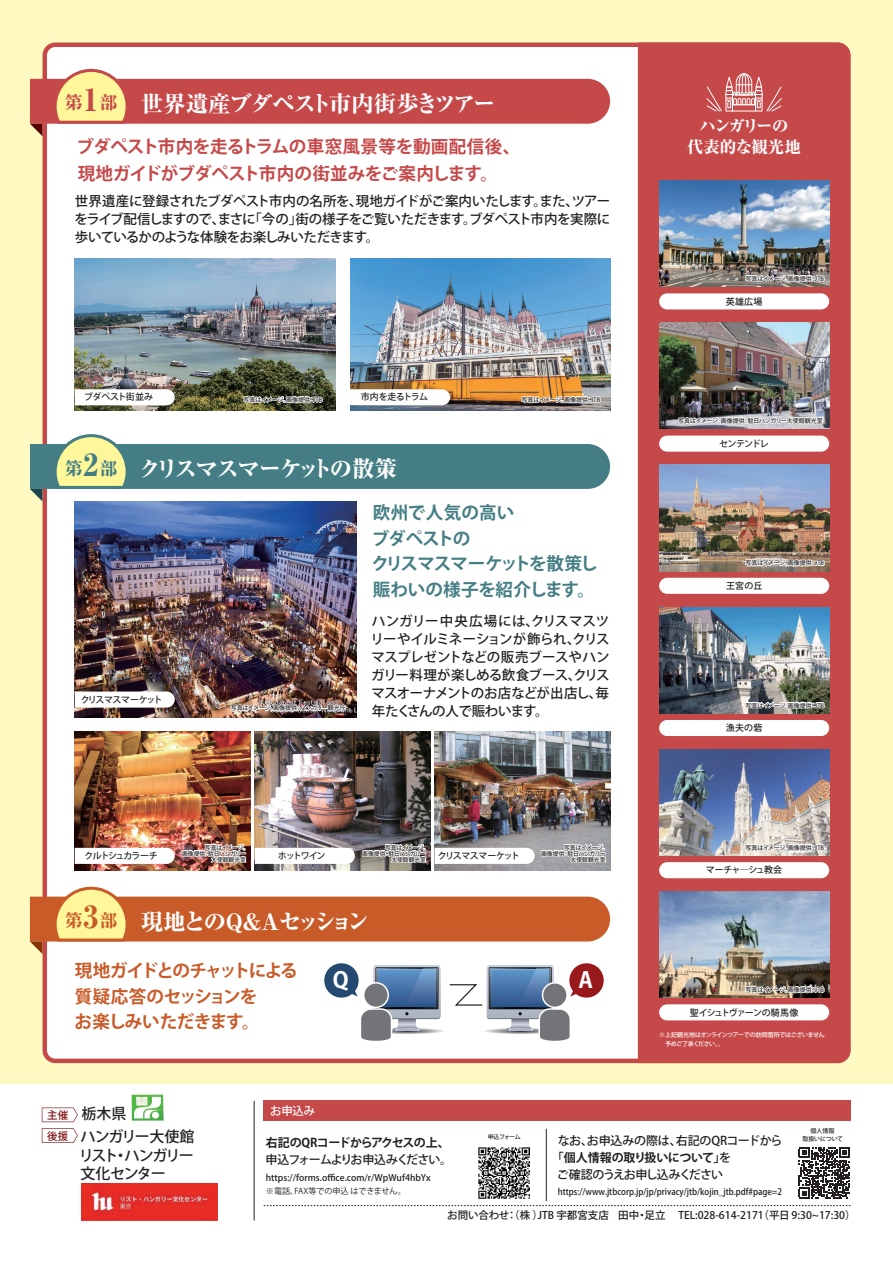
<style>
.page{position:relative;width:893px;height:1263px;background:#fffac1}
.page>*{position:absolute;margin:0;border:0;box-sizing:border-box;transform-origin:0 0}
.t1{font:800 22.5px "Ryumin Pro";letter-spacing:-.055em;color:#fff}
.t2{font:800 22.5px "Ryumin Pro";letter-spacing:-.085em;color:#fff}
.t3{font:800 22.5px "Ryumin Pro";letter-spacing:-.105em;color:#fff}
.t4{font:700 21.9px "Koz Go Pro";color:#fff}
.t5{font:700 17.55px/27.2px "Koz Go Pr 6 N";letter-spacing:-.02em;color:#c6494a}
.t6{font:700 17.55px/25.5px "Koz Go Pr 6 N";letter-spacing:-.025em;color:#447e84}
.t7{font:700 17.55px/25.5px "Koz Go Pr 6 N";letter-spacing:-.065em;color:#c95b28}
.t8{font:800 16.5px/21px "Ryumin Pro";letter-spacing:-.045em;color:#fff;text-align:center}
.t9{font:500 15px/23.2px "Koz Go Pr 6 N";letter-spacing:-.01em;color:#231f20}
.t10{font:500 15px/18px "Koz Go Pr 6 N";letter-spacing:-.085em;color:#231f20}
.t11{font:500 13.5px/18px "Koz Go Pr 6 N";letter-spacing:-.05em;color:#231f20;text-align:justify}
.t12{font:500 12px "Koz Go Pr 6 N";letter-spacing:-.02em;color:#231f20}
.t13{font:700 12px "Koz Go Pr 6 N";letter-spacing:-.04em;color:#231f20}
.t14{font:500 12px "Koz Go Pr 6 N";letter-spacing:-.08em;color:#231f20}
.t15{font:700 12px "Koz Go Pr 6 N";letter-spacing:-.015em;color:#231f20}
.t16{font:500 12px "Koz Go Pr 6 N";letter-spacing:-.075em;color:#231f20}
.t17{font:500 11.4px "Koz Go Pr 6 N";color:#fff}
.t18{font:500 10.5px "Koz Go Pr 6 N";color:#231f20}
.t19{font:500 9px "Koz Go Pr 6 N";color:#231f20}
.t20{font:500 9px "Koz Go Pr 6 N";color:#231f20;scale:.91 1}
.t21{font:500 9px "Koz Go Pr 6 N";letter-spacing:-.08em;color:#231f20}
.t22{font:500 9px "Koz Go Pr 6 N";letter-spacing:-.05em;color:#231f20}
.t23{font:500 9px "Koz Go Pr 6 N";letter-spacing:-.11em;color:#231f20}
.t24{font:500 9px "Koz Go Pr 6 N";letter-spacing:-.06em;color:#231f20}
.t25{font:8.1px "Koz Go Pr 6 N";letter-spacing:-.02em;color:#231f20}
.t26{font:500 6px/7.5px "Koz Go Pr 6 N";letter-spacing:-.01em;color:#231f20;text-align:center}
.t27{font:500 6px/9px "Koz Go Pr 6 N";letter-spacing:-.06em;color:#fff}
.t28{font:500 6px "Koz Go Pr 6 N";letter-spacing:-.04em;color:#231f20;scale:.96 1}
.t29{font:500 6px "Koz Go Pr 6 N";letter-spacing:-.03em;color:#231f20}
.t30{font:500 6px "Koz Go Pr 6 N";letter-spacing:-.065em;color:#231f20;scale:.96 1}
.t31{font:500 6px "Koz Go Pr 6 N";letter-spacing:-.04em;color:#231f20}
.t32{font:500 6px "Koz Go Pr 6 N";letter-spacing:-.01em;color:#231f20;scale:.96 1}
.t33{font:500 6px "Koz Go Pr 6 N";letter-spacing:-.065em;color:#231f20}
.s1{font-size:17.85px;color:#c6494a}
.s2{font-size:30.6px;color:#c6494a}
.s3{font-size:17.85px;color:#447e84}
.s4{font-size:30.6px;color:#447e84}
.s5{font-size:17.85px;color:#c95b28}
.s6{font-size:30.6px;color:#c95b28}
.s7{font-size:10.5px;color:#801316}
.s8{font-weight:500}
</style>
<div class="page">
<div style="left:0;top:1084px;width:893px;height:179px;background:#fff"></div>
<div style="left:43px;top:43px;width:595px;height:1020px;background:#fff"></div>
<div style="left:638px;top:43px;width:212px;height:1020px;background:#c6494a"></div>
<div style="left:263px;top:1101px;width:587px;height:20px;background:#c6494a"></div>
<svg style="left:42px;top:1107px;width:36px;height:15px"></svg>
<svg style="left:42px;top:1128px;width:36px;height:15px"></svg>
<hr style="left:254px;top:1101px;width:1px;height:119px;background:#231f20">
<svg style="left:263px;top:1205px;width:587px;height:1px"></svg>
<img style="left:132px;top:1094px;width:31px;height:27px">
<img style="left:82px;top:1183px;width:136px;height:37px">
<svg style="left:368px;top:1027px;width:78px;height:7px"></svg>
<svg style="left:323px;top:961px;width:117px;height:81px;background:#9fadbe"></svg>
<svg style="left:449px;top:961px;width:156px;height:81px;background:#bcbbc5"></svg>
<svg style="left:706px;top:73px;width:76px;height:39px;background:#d27272"></svg>
<svg style="left:30px;top:69px;width:580px;height:67px;background:#dc9089"></svg>
<svg style="left:30px;top:434px;width:580px;height:67px;background:#8eb0ac"></svg>
<svg style="left:30px;top:887px;width:580px;height:67px;background:#de9a75"></svg>
<img style="left:659px;top:180px;width:170px;height:107px">
<div style="left:659px;top:293px;width:170px;height:16px;background:#fff;border-radius:8px"></div>
<svg style="left:744px;top:271px;width:82px;height:20px;background:#af9390"></svg>
<div style="left:659px;top:436px;width:170px;height:16px;background:#fff;border-radius:8px"></div>
<img style="left:659px;top:323px;width:170px;height:106px">
<img style="left:677px;top:355px;width:148px;height:78px">
<img style="left:350px;top:258px;width:260px;height:153px">
<svg style="left:350px;top:389px;width:100px;height:16px;background:#fbf9f8"></svg>
<svg style="left:520px;top:392px;width:82px;height:20px;background:#b6a392"></svg>
<img style="left:75px;top:258px;width:260px;height:153px">
<svg style="left:75px;top:389px;width:100px;height:16px;background:#f9f9f8"></svg>
<svg style="left:242px;top:392px;width:82px;height:20px;background:#7e7f6b"></svg>
<div style="left:659px;top:578px;width:170px;height:16px;background:#fff;border-radius:8px"></div>
<img style="left:659px;top:465px;width:170px;height:106px">
<svg style="left:744px;top:555px;width:82px;height:20px;background:#b7998f"></svg>
<div style="left:659px;top:720px;width:170px;height:16px;background:#fff;border-radius:8px"></div>
<img style="left:659px;top:607px;width:170px;height:106px">
<svg style="left:744px;top:698px;width:82px;height:19px;background:#a08e89"></svg>
<div style="left:659px;top:862px;width:170px;height:16px;background:#fff;border-radius:8px"></div>
<img style="left:659px;top:749px;width:170px;height:106px">
<svg style="left:744px;top:840px;width:82px;height:20px;background:#ddc1bc"></svg>
<div style="left:659px;top:1004px;width:170px;height:16px;background:#fff;border-radius:8px"></div>
<img style="left:659px;top:891px;width:170px;height:107px">
<svg style="left:744px;top:982px;width:82px;height:20px;background:#a08076"></svg>
<img style="left:75px;top:501px;width:282px;height:217px">
<img style="left:229px;top:643px;width:118px;height:77px">
<img style="left:255px;top:732px;width:175px;height:139px">
<img style="left:435px;top:732px;width:175px;height:139px">
<img style="left:435px;top:788px;width:173px;height:82px">
<svg style="left:75px;top:691px;width:100px;height:17px;background:#f1f0f0"></svg>
<img style="left:479px;top:1147px;width:51px;height:51px">
<svg style="left:799px;top:1147px;width:51px;height:51px"></svg>
<hr style="left:546px;top:1129px;width:1px;height:72px;background:#231f20">
<img style="left:75px;top:732px;width:175px;height:139px">
<svg style="left:75px;top:848px;width:100px;height:16px;background:#fcfafa"></svg>
<img style="left:181px;top:787px;width:67px;height:83px">
<div style="left:255px;top:848px;width:100px;height:16px;background:#fff"></div>
<img style="left:361px;top:787px;width:67px;height:83px">
<h1 class="t1" style="left:65px;top:86px;width:432px"><span class="s1">第</span><span class="s2">1</span><span class="s1">部</span> 世界遺産ブダペスト市内街歩きツアー</h1>
<p class="t5" style="left:76px;top:133px;width:445px">ブダペスト市内を走るトラムの車窓風景等を動画配信後、現地ガイドがブダペスト市内の街並みをご案内します。</p>
<p class="t11" style="left:74px;top:192px;width:538px">世界遺産に登録されたブダペスト市内の名所を、現地ガイドがご案内いたします。また、ツアーをライブ配信しますので、まさに「今の」街の様子をご覧いただきます。ブダペスト市内を実際に歩いているかのような体験をお楽しみいただきます。</p>
<p class="t22" style="left:84px;top:392px;width:71px">ブダペスト街並み</p>
<p class="t26" style="left:244px;top:396px;width:80px">写真はイメージ。画像提供：JTB</p>
<p class="t24" style="left:361px;top:392px;width:69px">市内を走るトラム</p>
<p class="t26" style="left:521px;top:396px;width:80px">写真はイメージ。画像提供：JTB</p>
<h1 class="t2" style="left:65px;top:451px;width:334px"><span class="s3">第</span><span class="s4">2</span><span class="s3">部</span> クリスマスマーケットの散策</h1>
<p class="t21" style="left:81px;top:694px;width:83px">クリスマスマーケット</p>
<p class="t29" style="left:231px;top:705px;width:117px">写真はイメージ。画像提供：ハンガリー観光庁</p>
<p class="t6" style="left:371px;top:500px;width:228px">欧州で人気の高い<br>ブダペストの<br>クリスマスマーケットを散策し賑わいの様子を紹介します。</p>
<p class="t11" style="left:370px;top:612px;width:241px">ハンガリー中央広場には、クリスマスツリーやイルミネーションが飾られ、クリスマスプレゼントなどの販売ブースやハンガリー料理が楽しめる飲食ブース、クリスマスオーナメントのお店などが出店し、毎年たくさんの人で賑わいます。</p>
<p class="t23" style="left:85px;top:851px;width:75px">クルトシュカラーチ</p>
<p class="t30" style="left:205px;top:844px;width:47px">写真はイメージ。</p>
<p class="t28" style="left:182px;top:850px;width:68px">画像提供：駐日ハンガリー</p>
<p class="t32" style="left:211px;top:856px;width:38px">大使館観光室</p>
<p class="t19" style="left:278px;top:851px;width:49px">ホットワイン</p>
<p class="t30" style="left:385px;top:844px;width:47px">写真はイメージ。</p>
<p class="t28" style="left:362px;top:850px;width:68px">画像提供：駐日ハンガリー</p>
<p class="t32" style="left:391px;top:856px;width:38px">大使館観光室</p>
<p class="t21" style="left:438px;top:851px;width:83px">クリスマスマーケット</p>
<p class="t33" style="left:564px;top:844px;width:46px">写真はイメージ。</p>
<p class="t31" style="left:541px;top:850px;width:66px">画像提供：駐日ハンガリー</p>
<p class="t26" style="left:570px;top:856px;width:37px">大使館観光室</p>
<h1 class="t3" style="left:65px;top:903px;width:306px"><span class="s5">第</span><span class="s6">3</span><span class="s5">部</span> 現地とのQ&amp;Aセッション</h1>
<p class="t7" style="left:75px;top:958px;width:225px">現地ガイドとのチャットによる質疑応答のセッションを<br>お楽しみいただきます。</p>
<h2 class="t4" style="left:333px;top:966px;width:17px">Q</h2>
<h2 class="t4" style="left:578px;top:966px;width:16px">A</h2>
<p class="t8" style="left:687px;top:114px;width:115px">ハンガリーの<br>代表的な観光地</p>
<p class="t26" style="left:745px;top:275px;width:80px">写真はイメージ。画像提供：JTB</p>
<p class="t19" style="left:726px;top:296px;width:38px">英雄広場</p>
<p class="t26" style="left:678px;top:417px;width:146px">写真はイメージ。画像提供：駐日ハンガリー大使館観光室</p>
<p class="t19" style="left:719px;top:438px;width:51px">センテンドレ</p>
<p class="t26" style="left:745px;top:559px;width:80px">写真はイメージ。画像提供：JTB</p>
<p class="t19" style="left:726px;top:581px;width:38px">王宮の丘</p>
<p class="t26" style="left:745px;top:702px;width:80px">写真はイメージ。画像提供：JTB</p>
<p class="t19" style="left:726px;top:723px;width:38px">漁夫の砦</p>
<p class="t26" style="left:745px;top:844px;width:80px">写真はイメージ。画像提供：JTB</p>
<p class="t22" style="left:706px;top:865px;width:78px">マーチャ―シュ教会</p>
<p class="t26" style="left:745px;top:986px;width:80px">写真はイメージ。画像提供：JTB</p>
<p class="t21" style="left:690px;top:1007px;width:110px">聖イシュトヴァーンの騎馬像</p>
<p class="t27" style="left:659px;top:1030px;width:167px">※上記観光地はオンラインツアーでの訪問箇所ではございません　予めご了承ください。。</p>
<p class="t9" style="left:47px;top:1102px;width:149px"><span class="s7">主催</span> 栃木県<br><sup>後援</sup> ハンガリー大使館</p>
<p class="t10" style="left:79px;top:1146px;width:116px">リスト・ハンガリー文化センター</p>
<p class="t17" style="left:270px;top:1104px;width:46px">お申込み</p>
<p class="t13" style="left:266px;top:1136px;width:185px">右記のQRコードからアクセスの上、</p>
<p class="t14" style="left:266px;top:1153px;width:188px">申込フォームよりお申込みください。</p>
<p class="t19" style="left:266px;top:1173px;width:167px">https://forms.office.com/r/WpWuf4hbYx</p>
<p class="t25" style="left:266px;top:1186px;width:142px">※電話、FAX等での申込 はできません。</p>
<p class="t26" style="left:488px;top:1133px;width:35px">申込フォーム</p>
<p class="t26" style="left:802px;top:1127px;width:42px">個人情報<br>取扱いについて</p>
<p class="t12" style="left:558px;top:1134px;width:226px">なお、お申込みの際は、右記のQRコードから</p>
<p class="t15" style="left:552px;top:1151px;width:181px">「個人情報の取り扱いについて」<span class="s8">を</span></p>
<p class="t16" style="left:557px;top:1167px;width:168px">ご確認のうえお申し込みください</p>
<p class="t20" style="left:558px;top:1186px;width:248px">https://www.jtbcorp.jp/jp/privacy/jtb/kojin_jtb.pdf#page=2</p>
<p class="t18" style="left:447px;top:1209px;width:410px">お問い合わせ：（株 ）JTB 宇都宮支店 田中・足立 　TEL:028-614-2171（平日 9:30~17:30）</p>
</div>
